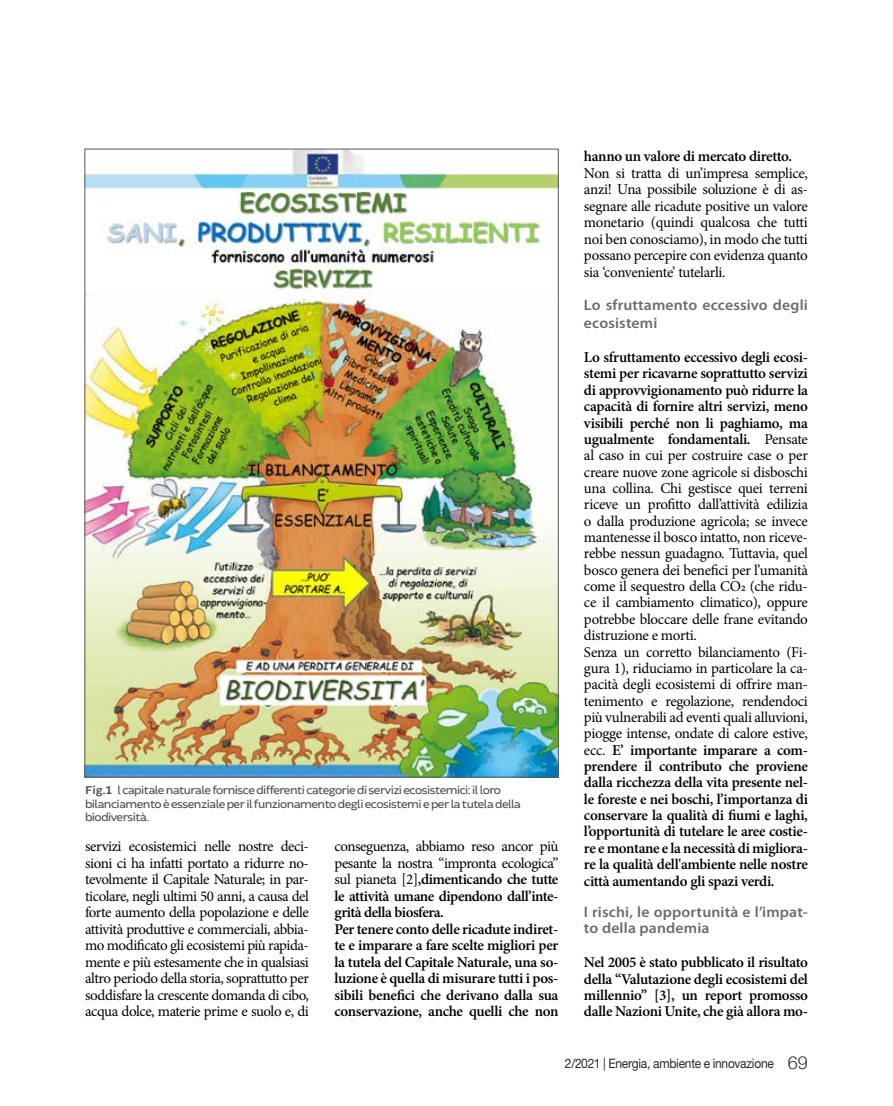
<style>
.page{position:relative;width:893px;height:1106px;background:#fff}
.page>*{position:absolute;margin:0;border:0;box-sizing:border-box;transform-origin:0 0}
._3_col_base_ok{font:15px/16.5px "Minion Pro";letter-spacing:-.03em;color:#000;text-align:justify}
._3_col_base_ok-2{font:600 15px/16.4px "Minion Pro";letter-spacing:-.02em;color:#000;text-align:justify}
._3_col_base_ok-3{font:600 15px/18px "Myriad Pro";letter-spacing:.01em;color:#6d6c6c;scale:1.05 1}
.t1{font:13.05px "Helvetica Neue LT Std";letter-spacing:-.02em;color:#282827;scale:.92 1}
.Body_Text___Table{font:12px/13.5px "Brocha";letter-spacing:-.04em;color:#4a4a49}
.s1{font-weight:600}
.s2{font-weight:400}
.s3{font-family:"Helvetica Neue";font-weight:300;font-size:18px}
</style>
<div class="page">
<img style="left:87px;top:151px;width:469px;height:624px">
<p class="Body_Text___Table" style="left:85px;top:784px;width:437px"><span class="s1">Fig.1</span> l capitale naturale fornisce differenti categorie di servizi ecosistemici: il loro bilanciamento è essenziale per il funzionamento degli ecosistemi e per la tutela della biodiversità.</p>
<p class="_3_col_base_ok" style="left:85px;top:838px;width:225px">servizi ecosistemici nelle nostre deci&shy;sioni ci ha infatti portato a ridurre no&shy;tevolmente il Capitale Naturale; in par&shy;ticolare, negli ultimi 50 anni, a causa del forte aumento della popolazione e delle attività produttive e commerciali, abbia&shy;mo modificato gli ecosistemi più rapida&shy;mente e più estesamente che in qualsiasi altro periodo della storia, soprattutto per soddisfare la crescente domanda di cibo, acqua dolce, materie prime e suolo e, di</p>
<p class="_3_col_base_ok" style="left:334px;top:838px;width:225px">conseguenza, abbiamo reso ancor più pesante la nostra “impronta ecologica” sul pianeta [2]<span class="s1">,dimenticando che tutte le attività umane dipendono dall’inte&shy;grità della biosfera.</span></p>
<p class="_3_col_base_ok-2" style="left:334px;top:920px;width:225px">Per tenere conto delle ricadute indiret&shy;te e imparare a fare scelte migliori per la tutela del Capitale Naturale, una so&shy;luzione è quella di misurare tutti i pos&shy;sibili benefici che derivano dalla sua conservazione, anche quelli che non</p>
<p class="_3_col_base_ok-2" style="left:584px;top:148px;width:210px">hanno un valore di mercato diretto.</p>
<p class="_3_col_base_ok" style="left:584px;top:165px;width:225px">Non si tratta di un’impresa semplice, anzi! Una possibile soluzione è di as&shy;segnare alle ricadute positive un valore monetario (quindi qualcosa che tutti noi ben conosciamo), in modo che tutti possano percepire con evidenza quanto sia ‘conveniente’ tutelarli.</p>
<p class="_3_col_base_ok-3" style="left:584px;top:295px;width:215px">Lo sfruttamento eccessivo degli ecosistemi</p>
<p class="_3_col_base_ok" style="left:584px;top:349px;width:225px"><span class="s1">Lo sfruttamento eccessivo degli ecosi&shy;stemi per ricavarne soprattutto servizi di approvvigionamento può ridurre la capacità di fornire altri servizi, meno visibili perché non li paghiamo, ma ugualmente fondamentali.</span> Pensate al caso in cui per costruire case o per creare nuove zone agricole si disboschi una collina. Chi gestisce quei terreni riceve un profitto dall’attività edilizia o dalla produzione agricola; se invece mantenesse il bosco intatto, non riceve&shy;rebbe nessun guadagno. Tuttavia, quel bosco genera dei benefici per l’umanità come il sequestro della CO2 (che ridu&shy;ce il cambiamento climatico), oppure potrebbe bloccare delle frane evitando distruzione e morti.</p>
<p class="_3_col_base_ok-2" style="left:584px;top:643px;width:225px"><span class="s2">Senza un corretto bilanciamento (Fi&shy;gura 1), riduciamo in particolare la ca&shy;pacità degli ecosistemi di offrire man&shy;tenimento e regolazione, rendendoci più vulnerabili ad eventi quali alluvioni, piogge intense, ondate di calore estive, ecc.</span> E’ importante imparare a com&shy;prendere il contributo che proviene dalla ricchezza della vita presente nel&shy;le foreste e nei boschi, l’importanza di conservare la qualità di fiumi e laghi, l’opportunità di tutelare le aree costie&shy;re e montane e la necessità di migliora&shy;re la qualità dell'ambiente nelle nostre città aumentando gli spazi verdi.</p>
<p class="_3_col_base_ok-3" style="left:584px;top:903px;width:215px;line-height:16.4px">I rischi, le opportunità e l’impat&shy;to della pandemia</p>
<p class="_3_col_base_ok-2" style="left:584px;top:954px;width:225px">Nel 2005 è stato pubblicato il risultato della “Valutazione degli ecosistemi del millennio” [3], un report promosso dalle Nazioni Unite, che già allora mo-</p>
<p class="t1" style="left:565px;top:1056px;width:266px">2/2021 | Energia, ambiente e innovazione <span class="s3">69</span></p>
</div>
